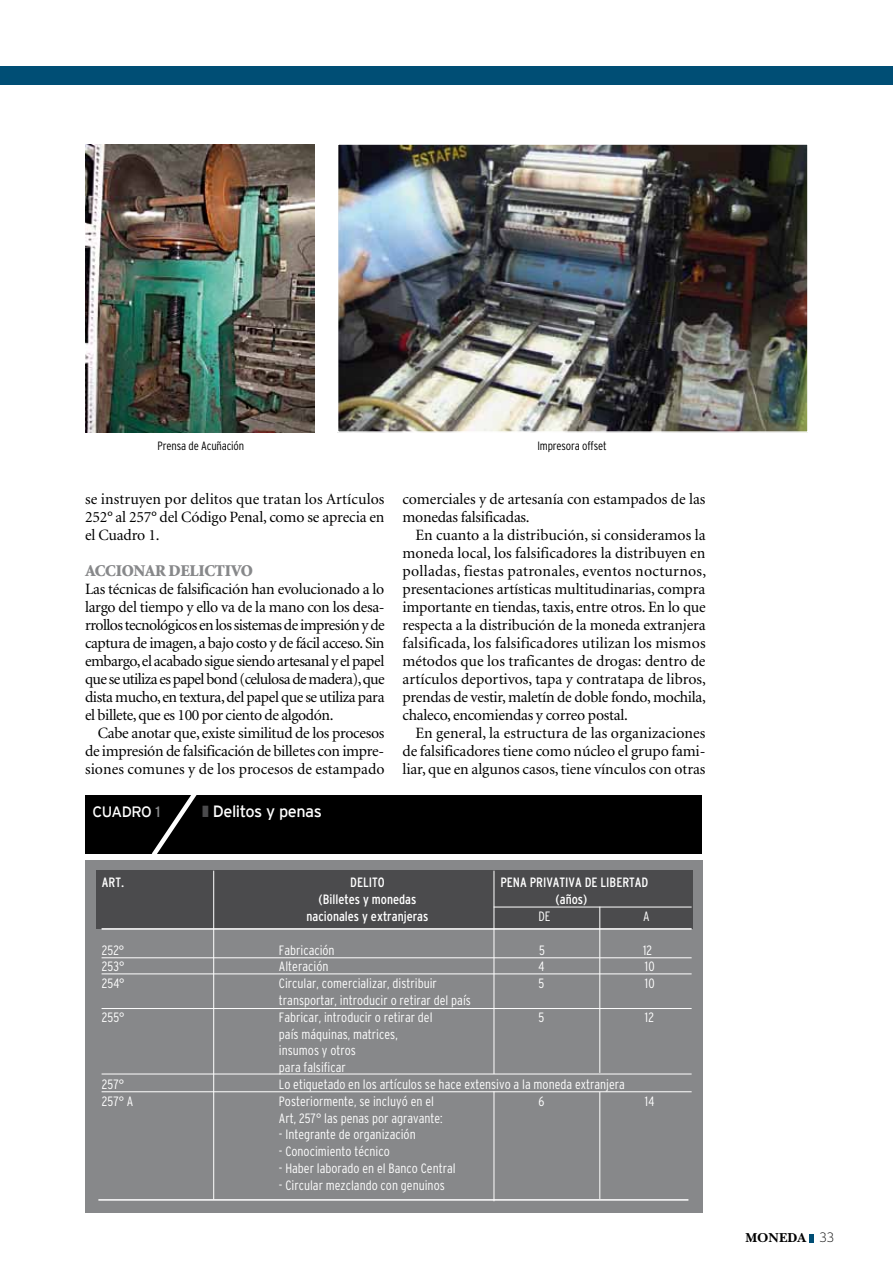
<style>
.page{position:relative;width:893px;height:1276px;background:#fff}
.page>*{position:absolute;margin:0;border:0;box-sizing:border-box;transform-origin:0 0}
.t1{font:900 16.5px "Minion";color:#87888a}
.t2{font:16.35px "Interstate";letter-spacing:-.03em;color:#fff}
.t3{font:15.75px/18px "Minion";letter-spacing:-.01em;color:#000;text-align:justify}
.t4{font:15px "Interstate";letter-spacing:-.03em;color:#fff}
.t5{font:300 condensed 13.5px/16.8px "Interstate";color:#fff}
.t6{font:condensed 13.5px "Interstate";color:#fff}
.t7{font:13.5px "New Baskerville Bold SC";color:#000}
.t8{font:300 condensed 12px "Interstate";letter-spacing:-.015em;color:#000}
.s1{color:#87888a}
.s2{color:#4b4b4d}
.s3{font-family:"Interstate";font-weight:200}
</style>
<div class="page">
<svg style="left:809px;top:1234px;width:4px;height:8px"></svg>
<div style="left:0;top:67px;width:893px;height:18px;background:#004e75"></div>
<img style="left:340px;top:146px;width:466px;height:284px">
<div style="left:337px;top:143px;width:472px;height:290px;border:2px solid #fff"></div>
<img style="left:85px;top:144px;width:229px;height:288px">
<div style="left:85px;top:860px;width:617px;height:352px;background:#87888a"></div>
<div style="left:96px;top:870px;width:597px;height:59px;background:#4b4b4d"></div>
<div style="left:85px;top:795px;width:617px;height:59px;background:#000"></div>
<svg style="left:151px;top:795px;width:46px;height:59px"></svg>
<hr style="left:102px;top:928px;width:590px;height:1px;background:#fff">
<hr style="left:98px;top:1199px;width:590px;height:1px;background:#fff">
<hr style="left:102px;top:957px;width:590px;height:1px;background:#fff">
<hr style="left:494px;top:906px;width:198px;height:1px;background:#fff">
<hr style="left:494px;top:870px;width:1px;height:204px;background:#fff">
<hr style="left:213px;top:870px;width:1px;height:329px;background:#fff">
<hr style="left:599px;top:906px;width:1px;height:167px;background:#fff">
<hr style="left:599px;top:1092px;width:1px;height:107px;background:#fff">
<hr style="left:494px;top:1091px;width:1px;height:110px;background:#fff">
<hr style="left:102px;top:973px;width:590px;height:1px;background:#fff">
<hr style="left:102px;top:1008px;width:590px;height:1px;background:#fff">
<hr style="left:102px;top:1073px;width:590px;height:1px;background:#fff">
<hr style="left:102px;top:1091px;width:590px;height:1px;background:#fff">
<p class="t8" style="left:158px;top:439px;width:88px">Prensa de Acuñación</p>
<p class="t8" style="left:537px;top:439px;width:71px">Impresora offset</p>
<p class="t3" style="left:85px;top:491px;width:301px">se instruyen por delitos que tratan los Artículos 252° al 257° del Código Penal, como se aprecia en el Cuadro 1.</p>
<p class="t1" style="left:85px;top:562px;width:13px">ACCIONAR</p>
<p class="t1" style="left:169px;top:562px;width:11px">DELICTIVO</p>
<p class="t3" style="left:85px;top:581px;width:301px">Las técnicas de falsificación han evolucionado a lo largo del tiempo y ello va de la mano con los desa&shy;rrollos tecnológicos en los sistemas de impresión y de captura de imagen, a bajo costo y de fácil acceso.Sin embargo, el acabado sigue siendo artesanal y el papel que se utiliza es papel bond (celulosa de madera), que dista mucho, en textura, del papel que se utiliza para el billete, que es 100 por ciento de algodón.</p>
<p class="t3" style="left:85px;top:725px;width:301px;text-indent:13px">Cabe anotar que, existe similitud de los procesos de impresión de falsificación de billetes con impre&shy;siones comunes y de los procesos de estampado</p>
<p class="t4" style="left:93px;top:803px;width:69px">cuadro <span class="s1">1</span></p>
<p class="t2" style="left:202px;top:802px;width:121px"><span class="s2">❚</span> Delitos y penas</p>
<p class="t3" style="left:403px;top:491px;width:304px">comerciales y de artesanía con estampados de las monedas falsificadas.</p>
<p class="t3" style="left:403px;top:527px;width:305px;text-indent:13px">En cuanto a la distribución, si consideramos la moneda local, los falsificadores la distribuyen en polladas, fiestas patronales, eventos nocturnos, presentaciones artísticas multitudinarias, compra importante en tiendas, taxis, entre otros. En lo que respecta a la distribución de la moneda extranjera falsificada, los falsificadores utilizan los mismos métodos que los traficantes de drogas: dentro de artículos deportivos, tapa y contratapa de libros, prendas de vestir, maletín de doble fondo, mochila, chaleco, encomiendas y correo postal.</p>
<p class="t3" style="left:403px;top:725px;width:304px;text-indent:13px">En general, la estructura de las organizaciones de falsificadores tiene como núcleo el grupo fami&shy;liar, que en algunos casos, tiene vínculos con otras</p>
<p class="t6" style="left:102px;top:875px;width:24px">Art.</p>
<p class="t6" style="left:350px;top:875px;width:36px">DELITO</p>
<p class="t6" style="left:500px;top:875px;width:150px">PENA PRIVATIVA DE LIBERTAD</p>
<p class="t6" style="left:319px;top:892px;width:99px">(Billetes y monedas</p>
<p class="t6" style="left:556px;top:892px;width:33px">(años)</p>
<p class="t6" style="left:306px;top:908px;width:123px">nacionales y extranjeras</p>
<p class="t5" style="left:538px;top:907px;width:14px">DE</p>
<p class="t5" style="left:643px;top:907px;width:8px">A</p>
<p class="t5" style="left:102px;top:941px;width:24px">252°</p>
<p class="t5" style="left:279px;top:941px;width:57px">Fabricación</p>
<p class="t5" style="left:539px;top:941px;width:7px">5</p>
<p class="t5" style="left:643px;top:941px;width:10px">12</p>
<p class="t5" style="left:102px;top:958px;width:24px">253°</p>
<p class="t5" style="left:279px;top:958px;width:51px">Alteración</p>
<p class="t5" style="left:538px;top:958px;width:7px">4</p>
<p class="t5" style="left:645px;top:958px;width:11px">10</p>
<p class="t5" style="left:102px;top:975px;width:24px">254°</p>
<p class="t5" style="left:279px;top:975px;width:160px">Circular, comercializar, distribuir</p>
<p class="t5" style="left:538px;top:975px;width:7px">5</p>
<p class="t5" style="left:645px;top:975px;width:11px">10</p>
<p class="t5" style="left:279px;top:991px;width:193px">transportar, introducir o retirar del país</p>
<p class="t5" style="left:102px;top:1008px;width:24px">255°</p>
<p class="t5" style="left:279px;top:1008px;width:155px">Fabricar, introducir o retirar del</p>
<p class="t5" style="left:538px;top:1008px;width:7px">5</p>
<p class="t5" style="left:645px;top:1008px;width:10px">12</p>
<p class="t5" style="left:279px;top:1025px;width:120px">país máquinas, matrices, insumos y otros<br>para falsificar</p>
<p class="t5" style="left:102px;top:1075px;width:24px">257°</p>
<p class="t5" style="left:279px;top:1075px;width:348px">Lo etiquetado en los artículos se hace extensivo a la moneda extranjera</p>
<p class="t5" style="left:102px;top:1092px;width:33px">257° A</p>
<p class="t5" style="left:279px;top:1092px;width:157px">Posteriormente, se incluyó en el</p>
<p class="t5" style="left:538px;top:1092px;width:7px">6</p>
<p class="t5" style="left:645px;top:1092px;width:11px">14</p>
<p class="t5" style="left:279px;top:1109px;width:165px">Art, 257° las penas por agravante:</p>
<p class="t5" style="left:279px;top:1126px;width:138px">- Integrante de organización</p>
<p class="t5" style="left:279px;top:1142px;width:112px">- Conocimiento técnico</p>
<p class="t5" style="left:279px;top:1159px;width:178px">- Haber laborado en el Banco Central</p>
<p class="t5" style="left:279px;top:1176px;width:167px">- Circular mezclando con genuinos</p>
<p class="t7" style="left:745px;top:1230px;width:90px">MONEDA <span class="s3">33</span></p>
</div>
